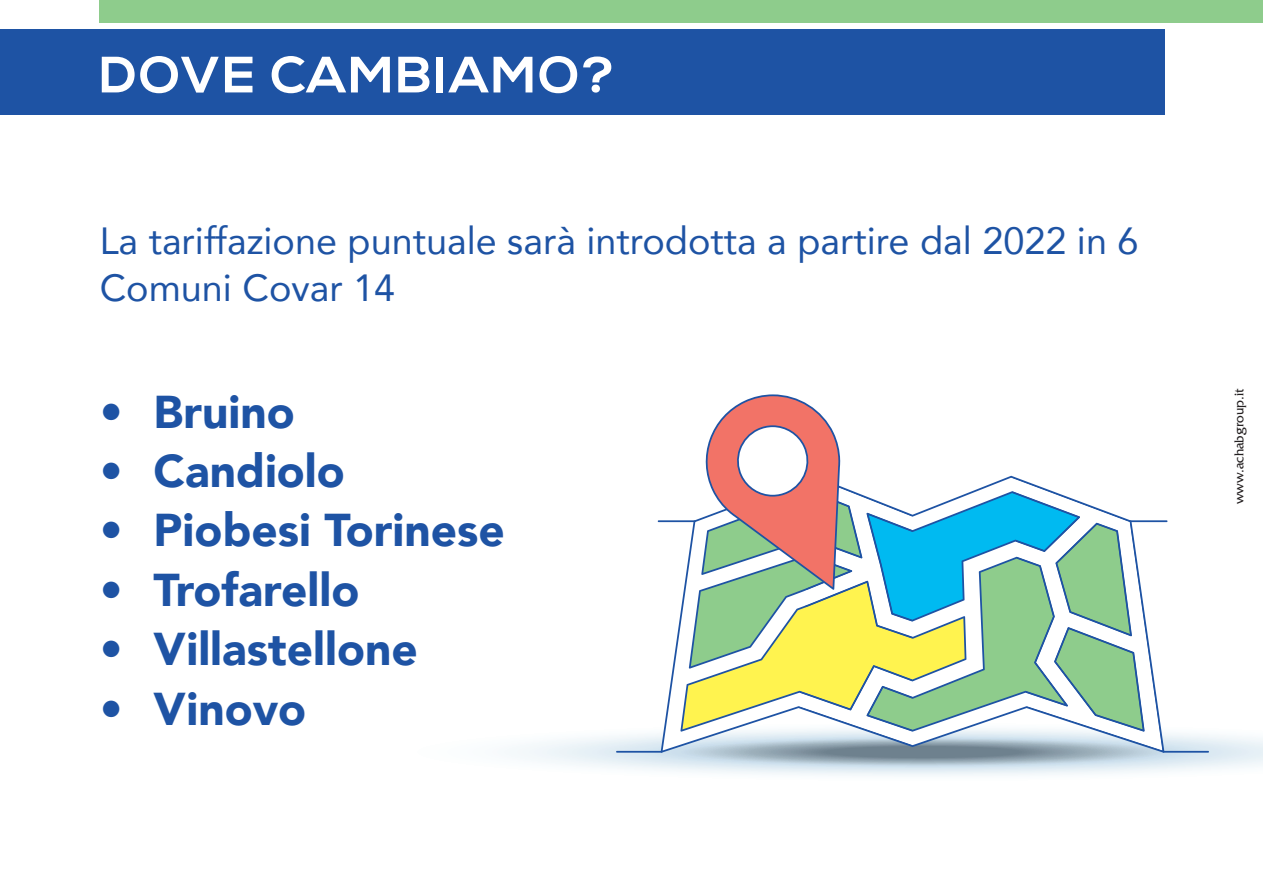
<style>
.page{position:relative;width:1263px;height:893px;background:#fff}
.page>*{position:absolute;margin:0;border:0;box-sizing:border-box;transform-origin:0 0}
.t1{font:700 51px "Nexa";letter-spacing:.04em;color:#fff}
.t2{font:900 45.9px "Avenir";color:#1e53a4}
.t3{font:37.8px/47.2px "Avenir";color:#1e53a4}
.t4{font:13.5px "Fritz";color:#231f20}
</style>
<div class="page">
<svg style="left:509px;top:733px;width:754px;height:43px"></svg>
<div style="left:0;top:30px;width:1164px;height:85px;background:#1e53a4"></div>
<div style="left:100px;top:0;width:1163px;height:22px;background:#8ecc8c"></div>
<svg style="left:661px;top:522px;width:503px;height:231px"></svg>
<svg style="left:680px;top:394px;width:483px;height:358px"></svg>
<hr style="left:1130px;top:520px;width:37px;height:2px;background:#1e53a4">
<hr style="left:658px;top:520px;width:38px;height:2px;background:#1e53a4">
<hr style="left:1162px;top:751px;width:47px;height:2px;background:#1e53a4">
<hr style="left:616px;top:751px;width:46px;height:2px;background:#1e53a4">
<h1 class="t1" style="left:100px;top:45px;width:516px">DOVE CAMBIAMO?</h1>
<p class="t3" style="left:100px;top:216px;width:1040px">La tariffazione puntuale sarà introdotta a partire dal 2022 in 6<br>Comuni Covar 14</p>
<p class="t2" style="left:100px;top:372px;width:197px">• Bruino</p>
<p class="t2" style="left:100px;top:432px;width:247px">• Candiolo</p>
<p class="t2" style="left:100px;top:491px;width:407px">• Piobesi Torinese</p>
<p class="t2" style="left:100px;top:550px;width:261px">• Trofarello</p>
<p class="t2" style="left:100px;top:610px;width:320px">• Villastellone</p>
<p class="t2" style="left:100px;top:669px;width:208px">• Vinovo</p>
<p class="t4" style="left:1231px;top:504px;width:117px;rotate:-90deg">www.achabgroup.it</p>
</div>
